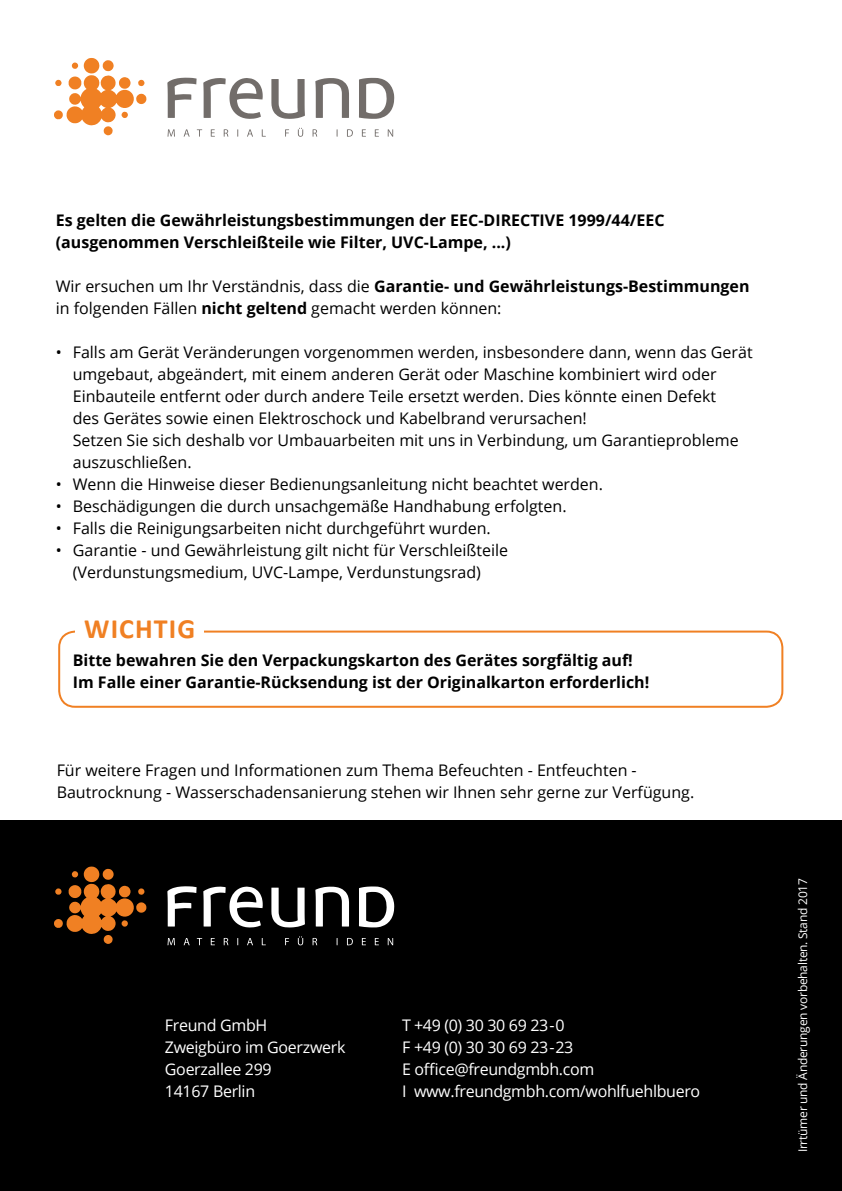
<style>
.page{position:relative;width:842px;height:1191px;background:#fff}
.page>*{position:absolute;margin:0;border:0;box-sizing:border-box;transform-origin:0 0}
.t1{font:700 28px "Calibri";letter-spacing:.04em;color:#f08023}
.t2{font:16px/22px "Open Sans";color:#000}
.t3{font:700 16px/22px "Open Sans";color:#000}
.t4{font:16px/22px "Open Sans";letter-spacing:-.02em;color:#fff}
.t5{font:12px "Open Sans";letter-spacing:-.02em;color:#fff}
.s1{font-weight:700}
</style>
<div class="page">
<div style="left:58px;top:630px;width:725px;height:78px;border:2px solid #f08023;border-radius:16px"></div>
<div style="left:76px;top:617px;width:128px;height:25px;background:#fff"></div>
<div style="left:0;top:820px;width:842px;height:371px;background:#000"></div>
<svg style="left:54px;top:866px;width:93px;height:78px"></svg>
<svg style="left:167px;top:886px;width:227px;height:59px"></svg>
<svg style="left:54px;top:58px;width:93px;height:77px"></svg>
<svg style="left:167px;top:78px;width:227px;height:59px"></svg>
<p class="t3" style="left:56px;top:209px;width:449px">Es gelten die Gewährleistungsbestimmungen der EEC-DIRECTI</p>
<p class="t3" style="left:545px;top:209px;width:102px">VE 1999/44/EEC</p>
<p class="t3" style="left:56px;top:231px;width:457px">(ausgenommen Verschleißteile wie Filter, UVC-Lampe, ...)</p>
<p class="t2" style="left:56px;top:275px;width:695px">Wir ersuchen um Ihr Verständnis, dass die <span class="s1">Garantie- und Gewährleistungs-Bestimmungen </span>in folgenden Fällen <span class="s1">nicht geltend</span> gemacht werden können:</p>
<p class="t2" style="left:73px;top:341px;width:681px;text-indent:-17px">• Falls am Gerät Veränderungen vorgenommen werden, insbesondere dann, wenn das Gerät umgebaut, abgeändert, mit einem anderen Gerät oder Maschine kombiniert wird oder Einbauteile entfernt oder durch andere Teile ersetzt werden. Dies könnte einen Defekt<br>des Gerätes sowie einen Elektroschock und Kabelbrand verursachen!<br>Setzen Sie sich deshalb vor Umbauarbeiten mit uns in Verbindung, um Garantieprobleme auszuschließen.</p>
<p class="t2" style="left:56px;top:473px;width:549px">• Wenn die Hinweise dieser Bedienungsanleitung nicht beachtet werden.</p>
<p class="t2" style="left:56px;top:495px;width:512px">• Beschädigungen die durch unsachgemäße Handhabung erfolgten.</p>
<p class="t2" style="left:56px;top:517px;width:437px">• Falls die Reinigungsarbeiten nicht durchgeführt wurden.</p>
<p class="t2" style="left:73px;top:539px;width:437px;text-indent:-17px">• Garantie - und Gewährleistung gilt nicht für Verschleißteile (Verdunstungsmedium, UVC-Lampe, Verdunstungsrad)</p>
<h1 class="t1" style="left:84px;top:609px;width:113px">WICHTIG</h1>
<p class="t3" style="left:73px;top:649px;width:578px">Bitte bewahren Sie den Verpackungskarton des Gerätes sorgfältig auf!<br>I m Falle einer Garantie-Rücksendung ist der Originalkarton erforderlich!</p>
<p class="t2" style="left:57px;top:759px;width:639px">Für weitere Fragen und Informationen zum Thema Befeuchten - Entfeuchten -<br>Bautrocknung - Wasserschadensanierung stehen wir Ihnen sehr gerne zur Verfügung.</p>
<p class="t4" style="left:165px;top:1013px;width:182px">Freund GmbH<br>Zweigbüro im Goerzwerk<br>Goerzallee 299<br>14167 Berlin</p>
<p class="t4" style="left:402px;top:1013px;width:300px">T +49 (0) 30 30 69 23 - 0<br>F +49 (0) 30 30 69 23 - 23<br>E office@freundgmbh.com<br>I www.freundgmbh.com/wohlfuehlbuero</p>
<p class="t5" style="left:795px;top:1152px;width:276px;rotate:-90deg">Irrtümer und Änderungen vorbehalten. Stand 2017</p>
</div>
